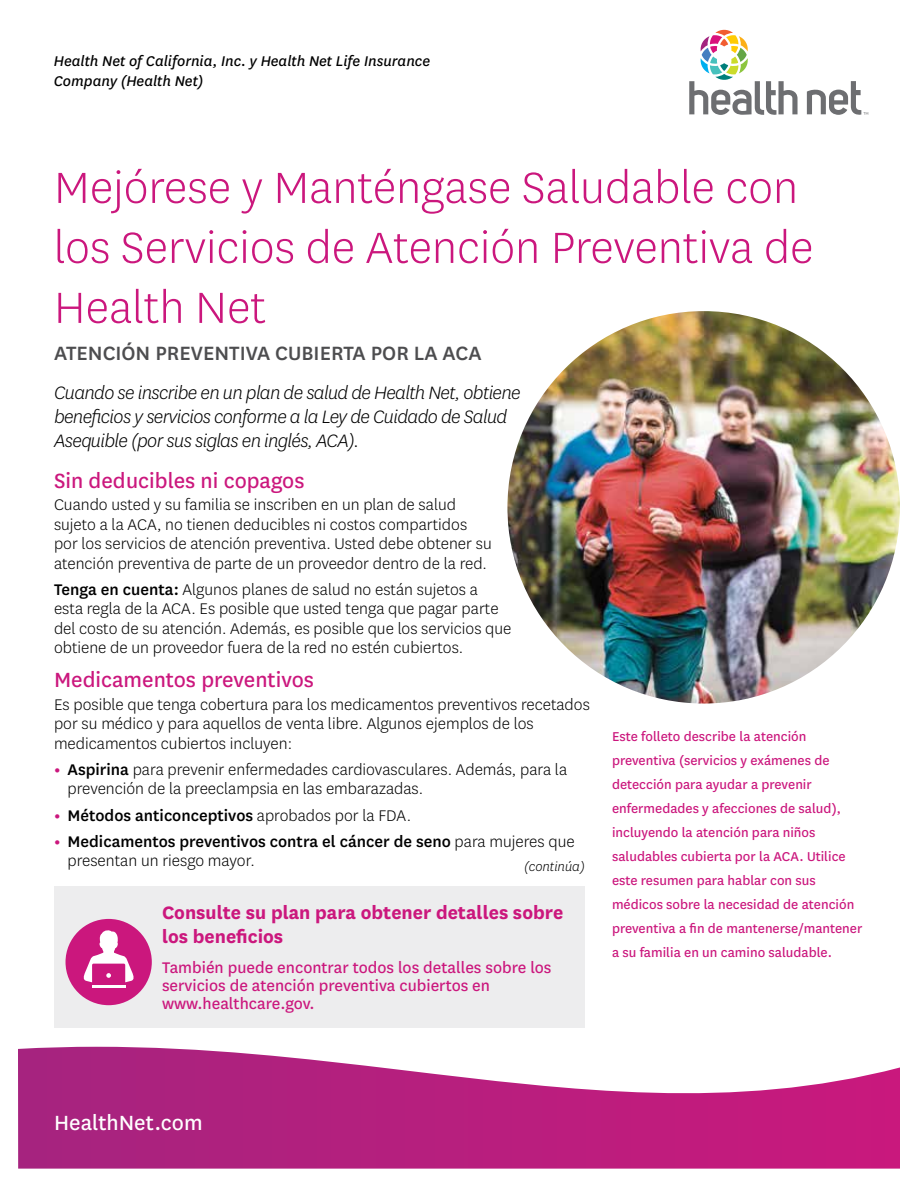
<style>
.page{position:relative;width:918px;height:1188px;background:#fff}
.page>*{position:absolute;margin:0;border:0;box-sizing:border-box;transform-origin:0 0}
.t1{font:300 51px/60px "Centene Sans";color:#cb177d}
.t2{font:24px "Centene Sans";color:#cb177d}
.t3{font:24px "Centene Sans";color:#fff}
.t4{font:500 22.5px "Centene Sans";color:#4d4d4f}
.t5{font:italic 300 21px/24px "Centene Sans";letter-spacing:-.03em;color:#000}
.t6{font:700 21px/24px "Centene Sans";color:#cb177d}
.t7{font:300 18px/19.5px "Centene Sans";color:#000}
.t8{font:500 18px/19.5px "Centene Sans";color:#000}
.t9{font:18px/18px "Centene Sans";color:#cb177d}
.t10{font:italic 16.5px/19.5px "Centene Sans";color:#000}
.t11{font:15px/24px "Centene Sans";color:#cb177d}
.t12{font:italic 300 15px "Centene Sans";color:#000}
.s1{font-weight:500}
.s2{font-weight:700;color:#cb177d}
.s3{font-weight:300}
</style>
<div class="page">
<svg style="left:689px;top:30px;width:109px;height:85px"></svg>
<svg style="left:807px;top:81px;width:61px;height:34px"></svg>
<img style="left:507px;top:311px;width:393px;height:393px;border-radius:196px">
<div style="left:54px;top:887px;width:531px;height:141px;background:#ededee"></div>
<div style="left:66px;top:919px;width:86px;height:86px;background:#cb177d;border-radius:50%"></div>
<hr style="left:92px;top:986px;width:33px;height:2px;background:#fff">
<svg style="left:83px;top:930px;width:51px;height:52px"></svg>
<svg style="left:18px;top:1047px;width:882px;height:122px"></svg>
<p class="t10" style="left:54px;top:51px;width:378px">Health Net of California, Inc. y Health Net Life Insurance<br>Company (Health Net)</p>
<h1 class="t1" style="left:54px;top:156px;width:761px">Mejórese y Manténgase Saludable con los Servicios de Atención Preventiva de<br>Health Net</h1>
<h2 class="t4" style="left:54px;top:338px;width:429px">ATENCIÓN PREVENTIVA CUBIERTA POR LA ACA</h2>
<p class="t5" style="left:54px;top:380px;width:468px">Cuando se inscribe en un plan de salud de Health Net, obtiene beneficios y servicios conforme a la Ley de Cuidado de Salud<br>Asequible (por sus siglas en inglés, ACA).</p>
<h3 class="t2" style="left:54px;top:464px;width:252px">Sin deducibles ni copagos</h3>
<p class="t7" style="left:54px;top:494px;width:439px">Cuando usted y su familia se inscriben en un plan de salud sujeto a la ACA, no tienen deducibles ni costos compartidos por los servicios de atención preventiva. Usted debe obtener su atención preventiva de parte de un proveedor dentro de la red.</p>
<p class="t7" style="left:54px;top:579px;width:459px"><span class="s1">Tenga en cuenta:</span> Algunos planes de salud no están sujetos a esta regla de la ACA. Es posible que usted tenga que pagar parte del costo de su atención. Además, es posible que los servicios que obtiene de un proveedor fuera de la red no estén cubiertos.</p>
<h3 class="t2" style="left:54px;top:664px;width:261px">Medicamentos preventivos</h3>
<p class="t7" style="left:54px;top:694px;width:537px">Es posible que tenga cobertura para los medicamentos preventivos recetados por su médico y para aquellos de venta libre. Algunos ejemplos de los medicamentos cubiertos incluyen:</p>
<p class="t7" style="left:68px;top:759px;width:501px;text-indent:-14px"><span class="s2">•</span> <span class="s1">Aspirina</span> para prevenir enfermedades cardiovasculares. Además, para la prevención de la preeclampsia en las embarazadas.</p>
<p class="t8" style="left:54px;top:804px;width:359px"><span class="s2">•</span> Métodos anticonceptivos <span class="s3">aprobados por la FDA.</span></p>
<p class="t8" style="left:68px;top:831px;width:509px;text-indent:-14px"><span class="s2">•</span> Medicamentos preventivos contra el cáncer de seno <span class="s3">para mujeres que presentan un riesgo mayor.</span></p>
<p class="t11" style="left:612px;top:723px;width:252px">Este folleto describe la atención preventiva (servicios y exámenes de detección para ayudar a prevenir enfermedades y afecciones de salud), incluyendo la atención para niños saludables cubierta por la ACA. Utilice este resumen para hablar con sus médicos sobre la necesidad de atención preventiva a fin de mantenerse/mantener a su familia en un camino saludable.</p>
<p class="t12" style="left:524px;top:857px;width:62px">(continúa)</p>
<h4 class="t6" style="left:162px;top:899px;width:403px">Consulte su plan para obtener detalles sobre los beneficios</h4>
<p class="t9" style="left:162px;top:958px;width:391px">También puede encontrar todos los detalles sobre los servicios de atención preventiva cubiertos en www.healthcare.gov.</p>
<p class="t3" style="left:54px;top:1107px;width:150px">HealthNet.com</p>
</div>
